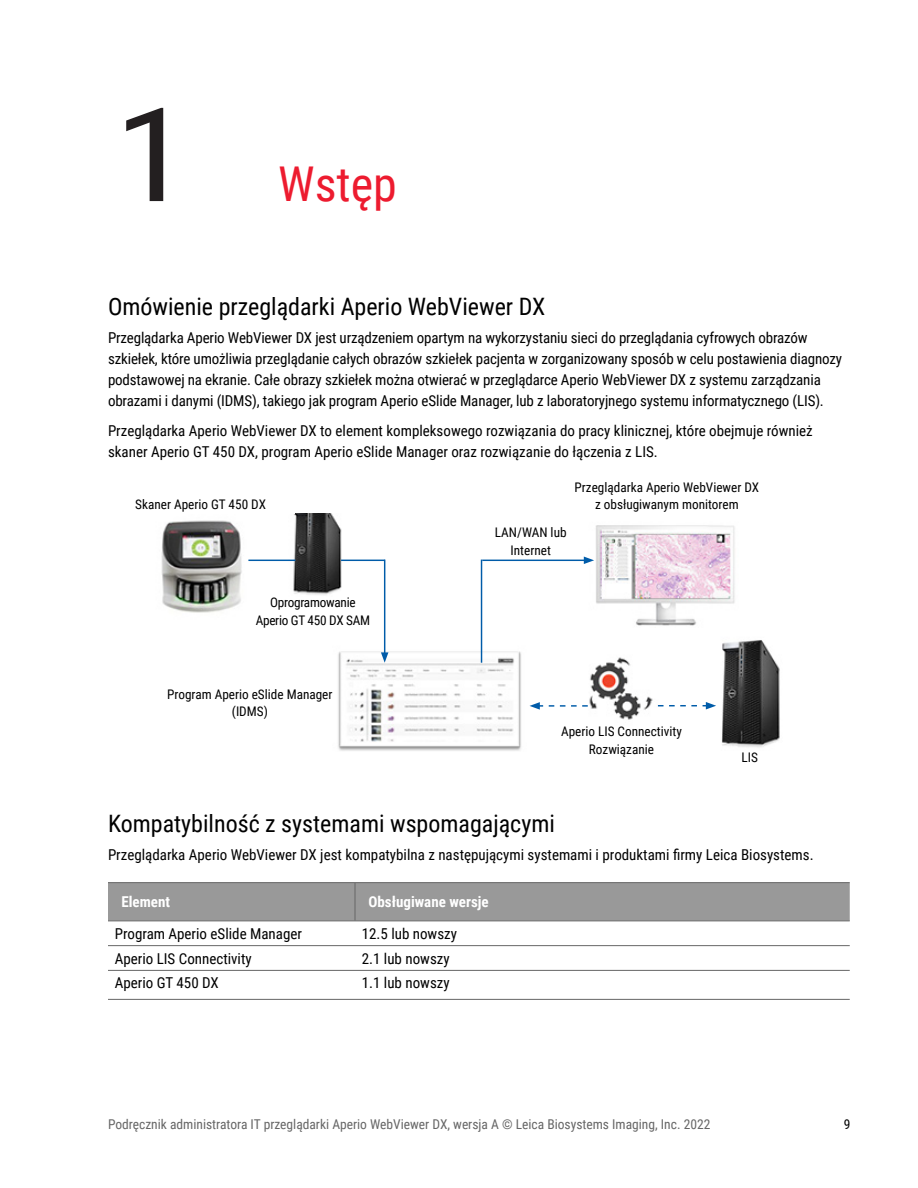
<style>
.page{position:relative;width:918px;height:1188px;background:#fff}
.page>*{position:absolute;margin:0;border:0;box-sizing:border-box;transform-origin:0 0}
.Chap_num{font:130.5px "Roboto Condensed";color:#231f20;scale:1.2 1}
.Chap_name{font:48px "Roboto Condensed";color:#ed1b2f}
.Heading_1{font:24px "Roboto Condensed";color:#000}
.Body{font:15px/21px "Roboto Condensed";letter-spacing:-.01em;color:#000}
.Table_cell_no_space{font:15px "Roboto Condensed";color:#000}
.Table_heading_white{font:700 15px "Roboto Condensed";color:#fff}
.t1{font:13.5px "Roboto Condensed";color:#666}
.t2{font:13.5px "Roboto Condensed";color:#000}
.t3{font:13.2px/17.7px "Roboto Condensed";color:#000;text-align:center}
.t4{font:13.2px/17.7px "Roboto Condensed";letter-spacing:-.02em;color:#000;text-align:center}
</style>
<div class="page">
<img style="left:161px;top:513px;width:619px;height:238px">
<div style="left:164px;top:671px;width:172px;height:63px;background:#fff"></div>
<div style="left:117px;top:494px;width:178px;height:20px;background:#fff"></div>
<div style="left:256px;top:597px;width:114px;height:46px;background:#fff"></div>
<div style="left:527px;top:726px;width:189px;height:42px;background:#fff"></div>
<hr style="left:341px;top:560px;width:44px;height:1px;background:#005ca9">
<hr style="left:384px;top:560px;width:1px;height:95px;background:#005ca9">
<svg style="left:381px;top:652px;width:7px;height:11px"></svg>
<hr style="left:248px;top:560px;width:47px;height:1px;background:#005ca9">
<hr style="left:481px;top:560px;width:1px;height:103px;background:#005ca9">
<hr style="left:482px;top:560px;width:104px;height:1px;background:#005ca9">
<svg style="left:584px;top:557px;width:10px;height:7px"></svg>
<svg style="left:530px;top:702px;width:58px;height:8px"></svg>
<div style="left:479px;top:523px;width:103px;height:32px;background:#fff"></div>
<svg style="left:658px;top:702px;width:58px;height:7px"></svg>
<div style="left:108px;top:883px;width:742px;height:38px;background:#999"></div>
<svg style="left:108px;top:946px;width:742px;height:53px"></svg>
<hr style="left:108px;top:882px;width:247px;height:1px;background:#666">
<hr style="left:108px;top:921px;width:247px;height:1px;background:#666">
<hr style="left:108px;top:945px;width:247px;height:1px;background:#666">
<hr style="left:355px;top:945px;width:495px;height:1px;background:#666">
<hr style="left:108px;top:970px;width:247px;height:1px;background:#666">
<hr style="left:355px;top:970px;width:495px;height:1px;background:#666">
<hr style="left:108px;top:999px;width:247px;height:1px;background:#666">
<hr style="left:355px;top:999px;width:495px;height:1px;background:#666">
<hr style="left:355px;top:882px;width:495px;height:1px;background:#666">
<hr style="left:355px;top:883px;width:1px;height:38px;background:#666">
<hr style="left:355px;top:921px;width:495px;height:1px;background:#666">
<p class="Chap_num" style="left:114px;top:63px;width:66px">1</p>
<p class="Chap_name" style="left:278px;top:150px;width:120px">Wstęp</p>
<p class="Heading_1" style="left:108px;top:290px;width:439px">Omówienie przeglądarki Aperio WebViewer DX</p>
<p class="Body" style="left:108px;top:326px;width:736px">Przeglądarka Aperio WebViewer DX jest urządzeniem opartym na wykorzystaniu sieci do przeglądania cyfrowych obrazów szkiełek, które umożliwia przeglądanie całych obrazów szkiełek pacjenta w zorganizowany sposób w celu postawienia diagnozy podstawowej na ekranie. Całe obrazy szkiełek można otwierać w przeglądarce Aperio WebViewer DX z systemu zarządzania obrazami i danymi (IDMS), takiego jak program Aperio eSlide Manager, lub z laboratoryjnego systemu informatycznego (LIS).</p>
<p class="Body" style="left:108px;top:419px;width:706px">Przeglądarka Aperio WebViewer DX to element kompleksowego rozwiązania do pracy klinicznej, które obejmuje również skaner Aperio GT 450 DX, program Aperio eSlide Manager oraz rozwiązanie do łączenia z LIS.</p>
<p class="t3" style="left:135px;top:495px;width:132px">Skaner Aperio GT 450 DX</p>
<p class="t4" style="left:256px;top:593px;width:116px">Oprogramowanie<br>Aperio GT 450 DX SAM</p>
<p class="t3" style="left:167px;top:685px;width:167px">Program Aperio eSlide Manager (IDMS)</p>
<p class="t3" style="left:495px;top:523px;width:73px">LAN/WAN lub<br>Internet</p>
<p class="t3" style="left:575px;top:478px;width:186px">Przeglądarka Aperio WebViewer DX z obsługiwanym monitorem</p>
<p class="t3" style="left:561px;top:722px;width:122px">Aperio LIS Connectivity<br>Rozwiązanie</p>
<p class="t3" style="left:742px;top:748px;width:18px">LIS</p>
<p class="Heading_1" style="left:108px;top:807px;width:448px">Kompatybilność z systemami wspomagającymi</p>
<p class="Body" style="left:108px;top:843px;width:707px">Przeglądarka Aperio WebViewer DX jest kompatybilna z następującymi systemami i produktami firmy Leica Biosystems.</p>
<p class="Table_heading_white" style="left:122px;top:892px;width:50px">Element</p>
<p class="Table_heading_white" style="left:369px;top:892px;width:122px">Obsługiwane wersje</p>
<p class="Table_cell_no_space" style="left:115px;top:923px;width:189px">Program Aperio eSlide Manager</p>
<p class="Table_cell_no_space" style="left:362px;top:923px;width:97px">12.5 lub nowszy</p>
<p class="Table_cell_no_space" style="left:115px;top:948px;width:138px">Aperio LIS Connectivity</p>
<p class="Table_cell_no_space" style="left:362px;top:948px;width:89px">2.1 lub nowszy</p>
<p class="Table_cell_no_space" style="left:115px;top:973px;width:106px">Aperio GT 450 DX</p>
<p class="Table_cell_no_space" style="left:362px;top:973px;width:89px">1.1 lub nowszy</p>
<p class="t1" style="left:108px;top:1115px;width:604px">Podręcznik administratora IT przeglądarki Aperio WebViewer DX, wersja A © Leica Biosystems Imaging, Inc. 2022</p>
<p class="t2" style="left:844px;top:1115px;width:8px">9</p>
</div>
